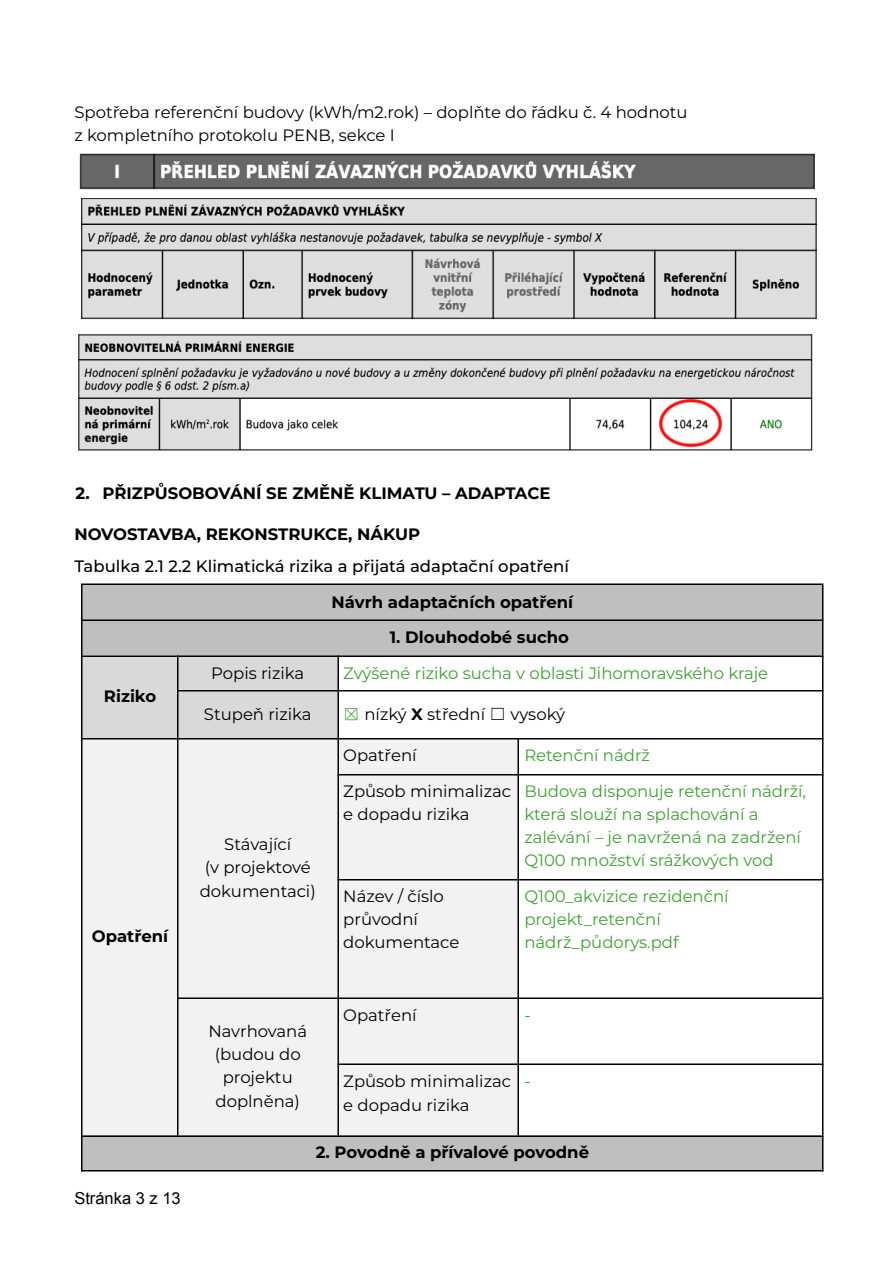
<style>
.page{position:relative;width:894px;height:1263px;background:#fff}
.page>*{position:absolute;margin:0;border:0;box-sizing:border-box;transform-origin:0 0}
.t1{font:16.5px/23.1px "Montserrat";color:#000}
.t2{font:16.5px/23.1px "Montserrat";color:#40a035}
.t3{font:700 16.5px "Montserrat";color:#000}
.t4{font:500 16.5px "Montserrat";color:#000}
.t5{font:16.5px "Arial";color:#000}
.t6{font:16.5px "Montserrat";color:#00aa9d}
.s1{font-family:"MS P Gothic";color:#40a035}
.s2{font-weight:700}
.s3{font-family:"MS P Gothic"}
</style>
<div class="page">
<div style="left:82px;top:585px;width:741px;height:36px;background:#bfbfbf"></div>
<div style="left:82px;top:621px;width:741px;height:35px;background:#bfbfbf"></div>
<div style="left:82px;top:656px;width:96px;height:83px;background:#d9d9d9"></div>
<div style="left:178px;top:656px;width:160px;height:36px;background:#d9d9d9"></div>
<div style="left:178px;top:692px;width:160px;height:47px;background:#d9d9d9"></div>
<div style="left:82px;top:739px;width:96px;height:396px;background:#f2f2f2"></div>
<div style="left:178px;top:739px;width:160px;height:259px;background:#f2f2f2"></div>
<div style="left:338px;top:739px;width:181px;height:35px;background:#f2f2f2"></div>
<div style="left:338px;top:774px;width:181px;height:105px;background:#f2f2f2"></div>
<div style="left:338px;top:879px;width:181px;height:119px;background:#f2f2f2"></div>
<div style="left:178px;top:998px;width:160px;height:137px;background:#f2f2f2"></div>
<div style="left:338px;top:998px;width:181px;height:66px;background:#f2f2f2"></div>
<div style="left:338px;top:1064px;width:181px;height:71px;background:#f2f2f2"></div>
<div style="left:82px;top:1135px;width:741px;height:36px;background:#bfbfbf"></div>
<hr style="left:81px;top:585px;width:1px;height:587px;background:#000">
<hr style="left:177px;top:656px;width:2px;height:480px;background:#000">
<hr style="left:338px;top:656px;width:1px;height:480px;background:#000">
<hr style="left:517px;top:738px;width:2px;height:398px;background:#000">
<hr style="left:822px;top:585px;width:2px;height:587px;background:#000">
<hr style="left:81px;top:584px;width:742px;height:1px;background:#000">
<hr style="left:81px;top:620px;width:742px;height:1px;background:#000">
<hr style="left:81px;top:656px;width:742px;height:1px;background:#000">
<hr style="left:177px;top:690px;width:646px;height:2px;background:#000">
<hr style="left:81px;top:738px;width:742px;height:2px;background:#000">
<hr style="left:338px;top:774px;width:485px;height:2px;background:#000">
<hr style="left:338px;top:879px;width:485px;height:2px;background:#000">
<hr style="left:177px;top:998px;width:646px;height:1px;background:#000">
<hr style="left:338px;top:1064px;width:485px;height:1px;background:#000">
<hr style="left:81px;top:1136px;width:742px;height:1px;background:#000">
<hr style="left:81px;top:1170px;width:742px;height:2px;background:#000">
<img style="left:79px;top:153px;width:736px;height:37px">
<img style="left:81px;top:199px;width:736px;height:121px">
<img style="left:78px;top:334px;width:735px;height:117px">
<img style="left:659px;top:400px;width:62px;height:47px">
<p class="t1" style="left:74px;top:101px;width:615px">Spotřeba referenční budovy (kWh/m2.rok) – doplňte do řádku č. 4 hodnotu z kompletního protokolu PENB, sekce I</p>
<p class="t3" style="left:76px;top:483px;width:476px">2. PŘIZPŮSOBOVÁNÍ SE ZMĚNĚ KLIMATU – ADAPTACE</p>
<p class="t3" style="left:74px;top:524px;width:347px">NOVOSTAVBA, REKONSTRUKCE, NÁKUP</p>
<p class="t4" style="left:74px;top:556px;width:496px">Tabulka 2.1 2.2 Klimatická rizika a přijatá adaptační opatření</p>
<p class="t3" style="left:332px;top:592px;width:243px">Návrh adaptačních opatření</p>
<p class="t3" style="left:390px;top:627px;width:181px">1. Dlouhodobé sucho</p>
<p class="t3" style="left:104px;top:686px;width:54px">Riziko</p>
<p class="t3" style="left:92px;top:926px;width:78px">Opatření</p>
<p class="t1" style="left:211px;top:661px;width:95px">Popis rizika</p>
<p class="t2" style="left:343px;top:661px;width:426px">Zvýšené riziko sucha v oblasti Jihomoravského kraje</p>
<p class="t1" style="left:204px;top:703px;width:109px">Stupeň rizika</p>
<p class="t1" style="left:343px;top:703px;width:223px"><span class="s1">☒</span> nízký <span class="s2">X</span> střední <span class="s3">☐</span> vysoký</p>
<p class="t1" style="left:200px;top:833px;width:117px;text-align:center">Stávající<br>(v projektové dokumentaci)</p>
<p class="t1" style="left:343px;top:744px;width:75px">Opatření</p>
<p class="t2" style="left:524px;top:744px;width:127px">Retenční nádrž</p>
<p class="t1" style="left:343px;top:779px;width:169px">Způsob minimalizac e dopadu rizika</p>
<p class="t2" style="left:524px;top:779px;width:283px">Budova disponuje retenční nádrží, která slouží na splachování a zalévání – je navržená na zadržení<br>Q100 množství srážkových vod</p>
<p class="t1" style="left:343px;top:884px;width:118px">Název / číslo průvodní dokumentace</p>
<p class="t2" style="left:524px;top:884px;width:206px">Q100_akvizice rezidenční projekt_retenční nádrž_půdorys.pdf</p>
<p class="t5" style="left:74px;top:1189px;width:108px">Stránka 3 z 13</p>
<p class="t1" style="left:208px;top:1020px;width:100px;text-align:center">Navrhovaná (budou do projektu doplněna)</p>
<p class="t1" style="left:343px;top:1004px;width:75px">Opatření</p>
<p class="t6" style="left:524px;top:1005px;width:8px">-</p>
<p class="t1" style="left:343px;top:1070px;width:169px">Způsob minimalizac e dopadu rizika</p>
<p class="t6" style="left:524px;top:1071px;width:8px">-</p>
<p class="t3" style="left:316px;top:1142px;width:275px">2. Povodně a přívalové povodně</p>
</div>
